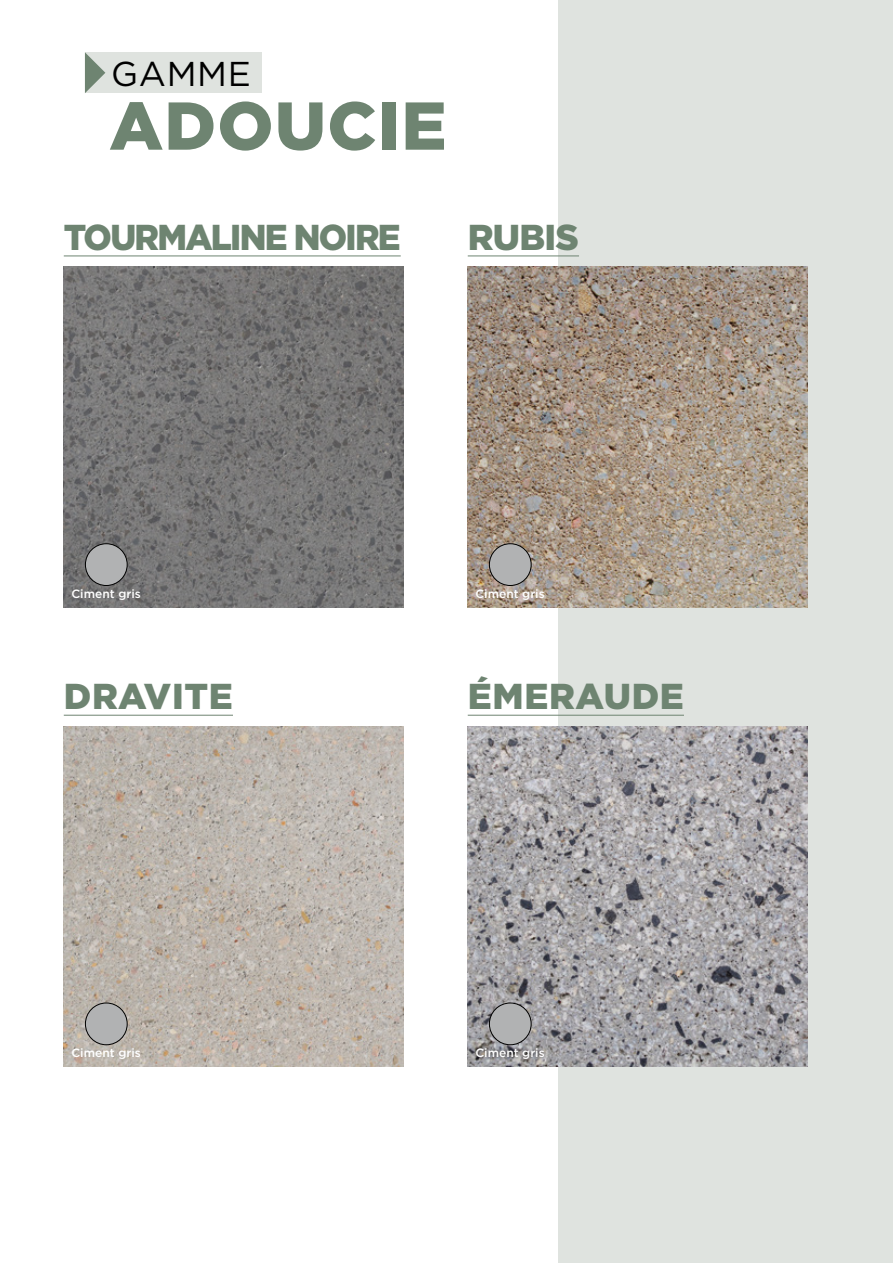
<style>
.page{position:relative;width:893px;height:1263px;background:#fff}
.page>*{position:absolute;margin:0;border:0;box-sizing:border-box;transform-origin:0 0}
.t1{font:900 67.5px "Gotham";letter-spacing:.02em;color:#6e8471}
.t2{font:900 36px "Gotham";letter-spacing:.02em;color:#6e8471}
.t3{font:900 36px "Gotham";letter-spacing:-.05em;color:#6e8471;scale:.95 1}
.t4{font:900 36px "Gotham";letter-spacing:-.02em;color:#6e8471}
.t5{font:34.5px "Gotham";letter-spacing:.02em;color:#000}
.t6{font:500 12px "Gotham";color:#fff}
</style>
<div class="page">
<div style="left:86px;top:52px;width:176px;height:41px;background:#dfe3df"></div>
<svg style="left:85px;top:52px;width:20px;height:41px"></svg>
<div style="left:558px;top:0;width:335px;height:1263px;background:#dfe3df"></div>
<img style="left:64px;top:726px;width:340px;height:340px">
<hr style="left:64px;top:715px;width:169px;height:1px;background:#6e8471">
<img style="left:468px;top:726px;width:340px;height:340px">
<hr style="left:468px;top:715px;width:216px;height:1px;background:#6e8471">
<img style="left:64px;top:267px;width:340px;height:340px">
<img style="left:468px;top:267px;width:340px;height:340px">
<hr style="left:64px;top:256px;width:337px;height:1px;background:#6e8471">
<hr style="left:468px;top:256px;width:111px;height:1px;background:#6e8471">
<div style="left:85px;top:1003px;width:42px;height:42px;background:#b1b2b3;border-radius:50%"></div>
<div style="left:85px;top:1003px;width:43px;height:42px;border:1px solid #000;border-radius:50%"></div>
<div style="left:489px;top:1003px;width:42px;height:42px;background:#b1b2b3;border-radius:50%"></div>
<div style="left:489px;top:1003px;width:42px;height:42px;border:1px solid #000;border-radius:50%"></div>
<div style="left:85px;top:544px;width:42px;height:41px;background:#b1b2b3;border-radius:50%"></div>
<div style="left:85px;top:543px;width:43px;height:43px;border:1px solid #000;border-radius:50%"></div>
<div style="left:489px;top:544px;width:42px;height:41px;background:#b1b2b3;border-radius:50%"></div>
<div style="left:489px;top:543px;width:42px;height:43px;border:1px solid #000;border-radius:50%"></div>
<div style="left:472px;top:1044px;width:77px;height:19px;background:#000;opacity:.75"></div>
<h3 class="t5" style="left:111px;top:52px;width:141px">GAMME</h3>
<h1 class="t1" style="left:109px;top:79px;width:339px">ADOUCIE</h1>
<h2 class="t3" style="left:64px;top:212px;width:356px">TOURMALINE NOIRE</h2>
<h2 class="t4" style="left:468px;top:212px;width:113px">RUBIS</h2>
<p class="t6" style="left:71px;top:586px;width:71px">Ciment gris</p>
<p class="t6" style="left:475px;top:586px;width:71px">Ciment gris</p>
<h2 class="t2" style="left:64px;top:672px;width:171px">DRAVITE</h2>
<h2 class="t2" style="left:468px;top:672px;width:218px">ÉMERAUDE</h2>
<p class="t6" style="left:71px;top:1045px;width:71px">Ciment gris</p>
<p class="t6" style="left:475px;top:1045px;width:71px">Ciment gris</p>
</div>
